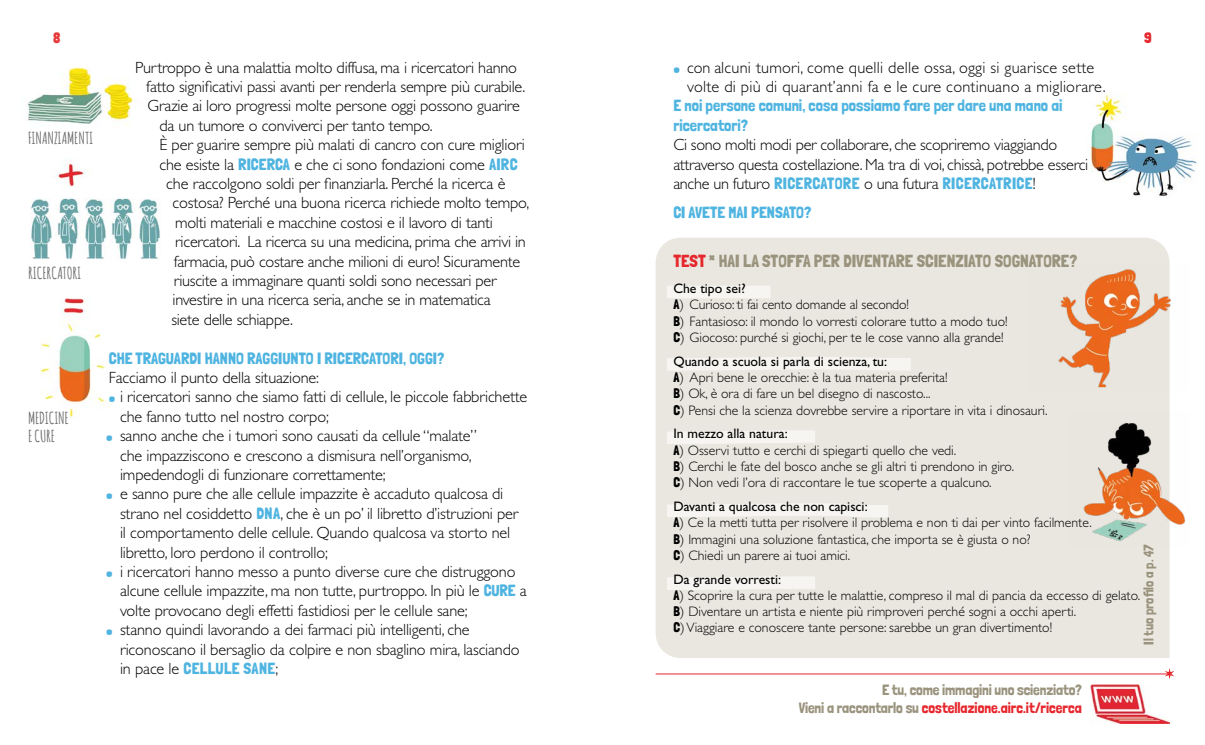
<style>
.page{position:relative;width:1205px;height:745px;background:#fff}
.page>*{position:absolute;margin:0;border:0;box-sizing:border-box;transform-origin:0 0}
.t1{font:17.5px "Londrina Solid";color:#9a937d}
.t2{font:300 16.25px/19.4px "Gill Sans Std";letter-spacing:-.01em;color:#000}
.t3{font:16.25px/19.4px "Londrina Solid";color:#4fb4e0}
.t4{font:300 16.25px/19.4px "Gill Sans Std";letter-spacing:.015em;color:#000}
.t5{font:700 16.25px/17.5px "Amatic";letter-spacing:.03em;color:#706f6f}
.t6{font:16.25px "Londrina Solid";letter-spacing:.02em;color:#4fb4e0}
.t7{font:15px/18px "Londrina Solid";letter-spacing:-.01em;color:#9a937d;text-align:right}
.t8{font:15px "Londrina Solid";color:#e73939}
.t9{font:15px "Londrina Solid";color:#e6272d}
.t10{font:300 13.75px/16.2px "Gill Sans Std";color:#000}
.t11{font:13.75px "Londrina Solid";color:#9a937d}
.s1{font-family:"Londrina Solid";font-weight:400;color:#4fb4e0}
.s2{font-family:"Londrina Solid";font-weight:400;font-size:11.25px;color:#4fb4e0}
.s3{font-family:"Gill Sans Std";font-weight:300;color:#000}
.s4{color:#e6272d}
.s5{font-weight:400}
.s6{font-family:"Londrina Solid";font-weight:400}
</style>
<div class="page">
<hr style="left:656px;top:673px;width:513px;height:1px;background:#e6272d">
<svg style="left:1165px;top:668px;width:9px;height:10px"></svg>
<div style="left:656px;top:237px;width:513px;height:420px;background:#e9e7df"></div>
<svg style="left:656px;top:279px;width:126px;height:20px"></svg>
<svg style="left:656px;top:350px;width:266px;height:21px"></svg>
<svg style="left:656px;top:424px;width:170px;height:21px"></svg>
<svg style="left:656px;top:496px;width:243px;height:22px"></svg>
<svg style="left:656px;top:569px;width:170px;height:22px"></svg>
<img style="left:1028px;top:264px;width:143px;height:126px">
<img style="left:1070px;top:411px;width:115px;height:133px">
<img style="left:1091px;top:92px;width:106px;height:104px">
<img style="left:27px;top:67px;width:133px;height:350px">
<img style="left:1090px;top:684px;width:79px;height:39px">
<p class="t8" style="left:53px;top:28px;width:9px">8</p>
<p class="t9" style="left:1144px;top:28px;width:9px">9</p>
<p class="t5" style="left:28px;top:128px;width:66px">FINANZIAMENTI</p>
<p class="t5" style="left:28px;top:263px;width:54px">RICERCATORI</p>
<p class="t5" style="left:28px;top:408px;width:42px">MEDICINE<br>E CURE</p>
<p class="t2" style="left:135px;top:58px;width:383px">Purtroppo è una malattia molto diffusa, ma i ricercatori hanno</p>
<p class="t2" style="left:146px;top:77px;width:381px">fatto significativi passi avanti per renderla sempre più curabile.</p>
<p class="t2" style="left:148px;top:96px;width:374px">Grazie ai loro progressi molte persone oggi possono guarire</p>
<p class="t2" style="left:159px;top:116px;width:275px">da un tumore o conviverci per tanto tempo.</p>
<p class="t2" style="left:159px;top:135px;width:367px">È per guarire sempre più malati di cancro con cure migliori</p>
<p class="t2" style="left:159px;top:154px;width:360px">che esiste la <span class="s1">RICERCA</span> e che ci sono fondazioni come <span class="s1">AIRC</span></p>
<p class="t2" style="left:166px;top:174px;width:341px">che raccolgono soldi per finanziarla. Perché la ricerca è</p>
<p class="t2" style="left:173px;top:193px;width:358px">costosa? Perché una buona ricerca richiede molto tempo,</p>
<p class="t2" style="left:175px;top:213px;width:319px">molti materiali e macchine costosi e il lavoro di tanti</p>
<p class="t2" style="left:175px;top:232px;width:352px">ricercatori. La ricerca su una medicina, prima che arrivi in</p>
<p class="t2" style="left:174px;top:251px;width:348px">farmacia, può costare anche milioni di euro! Sicuramente</p>
<p class="t2" style="left:174px;top:271px;width:324px">riuscite a immaginare quanti soldi sono necessari per</p>
<p class="t2" style="left:173px;top:290px;width:320px">investire in una ricerca seria, anche se in matematica</p>
<p class="t2" style="left:171px;top:309px;width:123px">siete delle schiappe.</p>
<p class="t3" style="left:109px;top:347px;width:337px">CHE TRAGUARDI HANNO RAGGIUNTO I RICERCATORI, OGGI?</p>
<p class="t2" style="left:109px;top:368px;width:212px">Facciamo il punto della situazione:</p>
<p class="t2" style="left:120px;top:387px;width:409px;text-indent:-11px"><span class="s2">●</span> i ricercatori sanno che siamo fatti di cellule, le piccole fabbrichette che fanno tutto nel nostro corpo;</p>
<p class="t2" style="left:120px;top:426px;width:358px;text-indent:-14px"><span class="s2">●</span> sanno anche che i tumori sono causati da cellule “malate” che impazziscono e crescono a dismisura nell’organismo, impedendogli di funzionare correttamente;</p>
<p class="t2" style="left:120px;top:484px;width:400px;text-indent:-14px"><span class="s2">●</span> e sanno pure che alle cellule impazzite è accaduto qualcosa di strano nel cosiddetto <span class="s1">DNA</span>, che è un po’ il libretto d’istruzioni per il comportamento delle cellule. Quando qualcosa va storto nel libretto, loro perdono il controllo;</p>
<p class="t2" style="left:120px;top:561px;width:408px;text-indent:-14px"><span class="s2">●</span> i ricercatori hanno messo a punto diverse cure che distruggono alcune cellule impazzite, ma non tutte, purtroppo. In più le <span class="s1">CURE</span> a volte provocano degli effetti fastidiosi per le cellule sane;</p>
<p class="t2" style="left:120px;top:619px;width:401px;text-indent:-14px"><span class="s2">●</span> stanno quindi lavorando a dei farmaci più intelligenti, che riconoscano il bersaglio da colpire e non sbaglino mira, lasciando</p>
<p class="t6" style="left:120px;top:658px;width:160px"><span class="s3">in pace le</span> CELLULE SANE<span class="s3">;</span></p>
<p class="t4" style="left:687px;top:58px;width:420px;text-indent:-14px"><span class="s2">●</span> con alcuni tumori, come quelli delle ossa, oggi si guarisce sette volte di più di quarant’anni fa e le cure continuano a migliorare.</p>
<p class="t3" style="left:673px;top:96px;width:391px">E noi persone comuni, cosa possiamo fare per dare una mano ai ricercatori?</p>
<p class="t2" style="left:673px;top:135px;width:416px">Ci sono molti modi per collaborare, che scopriremo viaggiando attraverso questa costellazione. Ma tra di voi, chissà, potrebbe esserci anche un futuro <span class="s1">RICERCATORE</span> o una futura <span class="s1">RICERCATRICE</span>!</p>
<p class="t3" style="left:673px;top:202px;width:140px">CI AVETE MAI PENSATO?</p>
<p class="t1" style="left:673px;top:250px;width:405px"><span class="s4">TEST</span> * HAI LA STOFFA PER DIVENTARE SCIENZIATO SOGNATORE?</p>
<p class="t10" style="left:673px;top:280px;width:336px"><span class="s5">Che tipo sei?<br></span><span class="s6">A</span>) Curioso: ti fai cento domande al secondo!<br><span class="s6">B</span>) Fantasioso: il mondo lo vorresti colorare tutto a modo tuo!<br><span class="s6">C</span>) Giocoso: purché si giochi, per te le cose vanno alla grande!</p>
<p class="t10" style="left:673px;top:353px;width:376px"><span class="s5">Quando a scuola si parla di scienza, tu:<br></span><span class="s6">A</span>) Apri bene le orecchie: è la tua materia preferita!<br><span class="s6">B</span>) Ok, è ora di fare un bel disegno di nascosto...<br><span class="s6">C</span>) Pensi che la scienza dovrebbe servire a riportare in vita i dinosauri.</p>
<p class="t10" style="left:673px;top:425px;width:342px"><span class="s5">In mezzo alla natura:<br></span><span class="s6">A</span>) Osservi tutto e cerchi di spiegarti quello che vedi.<br><span class="s6">B</span>) Cerchi le fate del bosco anche se gli altri ti prendono in giro.<br><span class="s6">C</span>) Non vedi l’ora di raccontare le tue scoperte a qualcuno.</p>
<p class="t10" style="left:673px;top:498px;width:420px"><span class="s5">Davanti a qualcosa che non capisci:<br></span><span class="s6">A</span>) Ce la metti tutta per risolvere il problema e non ti dai per vinto facilmente.<br><span class="s6">B</span>) Immagini una soluzione fantastica, che importa se è giusta o no?<br><span class="s6">C</span>) Chiedi un parere ai tuoi amici.</p>
<p class="t10" style="left:673px;top:570px;width:468px"><span class="s5">Da grande vorresti:<br></span><span class="s6">A</span>) Scoprire la cura per tutte le malattie, compreso il mal di pancia da eccesso di gelato.<br><span class="s6">B</span>) Diventare un artista e niente più rimproveri perché sogni a occhi aperti.<br><span class="s6">C</span>) Viaggiare e conoscere tante persone: sarebbe un gran divertimento!</p>
<p class="t11" style="left:1140px;top:644px;width:102px;rotate:-90deg">Il tuo profilo a p. 47</p>
<p class="t7" style="left:799px;top:680px;width:285px">E tu, come immagini uno scienziato?<br>Vieni a raccontarlo su <span class="s4">costellazione.airc.it/ricerca</span></p>
</div>
